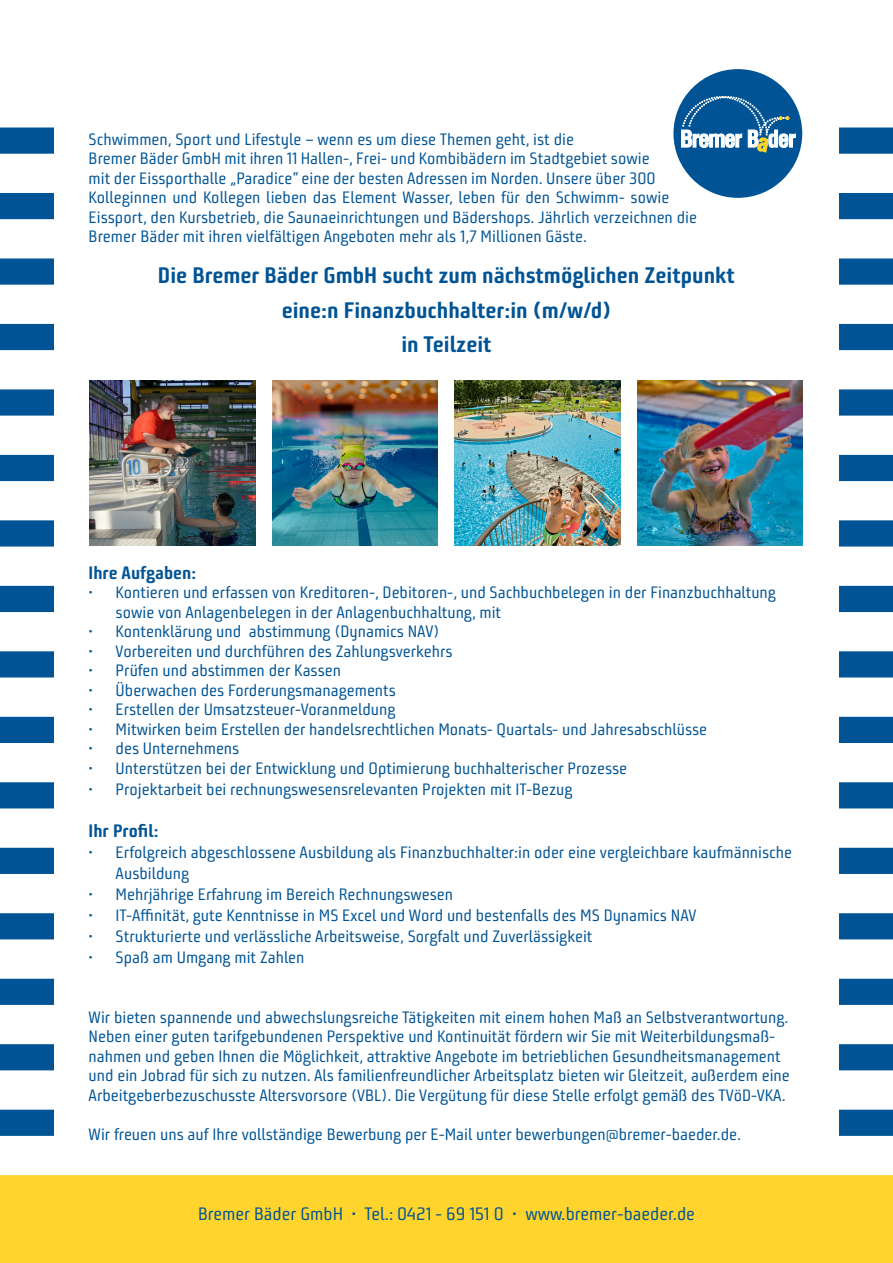
<style>
.page{position:relative;width:893px;height:1263px;background:#fff}
.page>*{position:absolute;margin:0;border:0;box-sizing:border-box;transform-origin:0 0}
.t1{font:700 22.5px "Bunuelo Clean Pro";color:#005495}
.t2{font:18px "Bunuelo Clean Pro";color:#005495}
.t3{font:700 18px "Bunuelo Clean Pro";color:#005495}
.t4{font:16.5px/19.5px "Bunuelo Clean Pro";color:#005495}
</style>
<div class="page">
<div style="left:0;top:1183px;width:893px;height:80px;background:#ffd42c"></div>
<svg style="left:0;top:1175px;width:893px;height:8px;background:#ffd430"></svg>
<div style="left:0;top:1108px;width:893px;height:30px;background:#005495"></div>
<div style="left:0;top:1042px;width:893px;height:30px;background:#005495"></div>
<div style="left:0;top:977px;width:893px;height:30px;background:#005495"></div>
<div style="left:0;top:911px;width:893px;height:30px;background:#005495"></div>
<div style="left:0;top:846px;width:893px;height:30px;background:#005495"></div>
<div style="left:0;top:780px;width:893px;height:30px;background:#005495"></div>
<div style="left:0;top:715px;width:893px;height:30px;background:#005495"></div>
<div style="left:0;top:649px;width:893px;height:30px;background:#005495"></div>
<div style="left:0;top:584px;width:893px;height:30px;background:#005495"></div>
<div style="left:0;top:518px;width:893px;height:30px;background:#005495"></div>
<div style="left:0;top:453px;width:893px;height:30px;background:#005495"></div>
<div style="left:0;top:388px;width:893px;height:29px;background:#005495"></div>
<div style="left:0;top:322px;width:893px;height:30px;background:#005495"></div>
<div style="left:0;top:257px;width:893px;height:29px;background:#005495"></div>
<div style="left:0;top:191px;width:893px;height:30px;background:#005495"></div>
<div style="left:0;top:126px;width:893px;height:30px;background:#005495"></div>
<hr style="left:0;top:113px;width:893px;height:1px;background:#005495">
<div style="left:54px;top:2px;width:785px;height:1152px;background:#fff"></div>
<img style="left:637px;top:381px;width:166px;height:164px">
<svg style="left:673px;top:69px;width:130px;height:129px"></svg>
<img style="left:272px;top:381px;width:166px;height:164px">
<img style="left:90px;top:381px;width:166px;height:164px">
<img style="left:455px;top:381px;width:165px;height:164px">
<p class="t4" style="left:89px;top:130px;width:487px">Schwimmen, Sport und Lifestyle – wenn es um diese Themen geht, ist die</p>
<p class="t4" style="left:89px;top:149px;width:610px">Bremer Bäder GmbH mit ihren 11 Hallen-, Frei- und Kombibädern im Stadtgebiet sowie<br>mit der Eissporthalle „Paradice“ eine der besten Adressen im Norden. Unsere über 300<br>Kolleginnen und Kollegen lieben das Element Wasser, leben für den Schwimm- sowie Eissport, den Kursbetrieb, die Saunaeinrichtungen und Bädershops. Jährlich verzeichnen die</p>
<p class="t4" style="left:89px;top:227px;width:500px">Bremer Bäder mit ihren vielfältigen Angeboten mehr als 1,7 Millionen Gäste.</p>
<p class="t1" style="left:158px;top:262px;width:579px">Die Bremer Bäder GmbH sucht zum nächstmöglichen Zeitpunkt</p>
<p class="t1" style="left:282px;top:296px;width:331px">eine:n Finanzbuchhalter:in (m/w/d)</p>
<p class="t1" style="left:401px;top:331px;width:92px">in Teilzeit</p>
<p class="t3" style="left:89px;top:562px;width:109px">Ihre Aufgaben:</p>
<p class="t4" style="left:116px;top:583px;width:662px;text-indent:-27px">• Kontieren und erfassen von Kreditoren-, Debitoren-, und Sachbuchbelegen in der Finanzbuchhaltung sowie von Anlagenbelegen in der Anlagenbuchhaltung, mit</p>
<p class="t4" style="left:89px;top:622px;width:352px">• Kontenklärung und abstimmung (Dynamics NAV)</p>
<p class="t4" style="left:89px;top:641px;width:365px">• Vorbereiten und durchführen des Zahlungsverkehrs</p>
<p class="t4" style="left:89px;top:661px;width:254px">• Prüfen und abstimmen der Kassen</p>
<p class="t4" style="left:89px;top:680px;width:309px">• Überwachen des Forderungsmanagements</p>
<p class="t4" style="left:89px;top:700px;width:308px">• Erstellen der Umsatzsteuer-Voranmeldung</p>
<p class="t4" style="left:89px;top:719px;width:620px">• Mitwirken beim Erstellen der handelsrechtlichen Monats- Quartals- und Jahresabschlüsse</p>
<p class="t4" style="left:89px;top:739px;width:152px">• des Unternehmens</p>
<p class="t4" style="left:89px;top:758px;width:540px">• Unterstützen bei der Entwicklung und Optimierung buchhalterischer Prozesse</p>
<p class="t4" style="left:89px;top:779px;width:485px">• Projektarbeit bei rechnungswesensrelevanten Projekten mit IT-Bezug</p>
<p class="t3" style="left:89px;top:820px;width:71px">Ihr Profil:</p>
<p class="t4" style="left:116px;top:842px;width:678px;line-height:21px;text-indent:-27px">• Erfolgreich abgeschlossene Ausbildung als Finanzbuchhalter:in oder eine vergleichbare kaufmännische<br>Ausbildung</p>
<p class="t4" style="left:89px;top:884px;width:366px">• Mehrjährige Erfahrung im Bereich Rechnungswesen</p>
<p class="t4" style="left:89px;top:905px;width:609px">• IT-Affinität, gute Kenntnisse in MS Excel und Word und bestenfalls des MS Dynamics NAV</p>
<p class="t4" style="left:89px;top:926px;width:505px">• Strukturierte und verlässliche Arbeitsweise, Sorgfalt und Zuverlässigkeit</p>
<p class="t4" style="left:89px;top:947px;width:217px">• Spaß am Umgang mit Zahlen</p>
<p class="t4" style="left:89px;top:1007px;width:703px">Wir bieten spannende und abwechslungsreiche Tätigkeiten mit einem hohen Maß an Selbstverantwortung.<br>Neben einer guten tarifgebundenen Perspektive und Kontinuität fördern wir Sie mit Weiterbildungsmaß&shy;nahmen und geben Ihnen die Möglichkeit, attraktive Angebote im betrieblichen Gesundheitsmanagement und ein Jobrad für sich zu nutzen. Als familienfreundlicher Arbeitsplatz bieten wir Gleitzeit, außerdem eine Arbeitgeberbezuschusste Altersvorsore (VBL). Die Vergütung für diese Stelle erfolgt gemäß des TVöD-VKA.</p>
<p class="t4" style="left:89px;top:1124px;width:654px">Wir freuen uns auf Ihre vollständige Bewerbung per E-Mail unter bewerbungen@bremer-baeder.de.</p>
<p class="t2" style="left:198px;top:1203px;width:498px">Bremer Bäder GmbH • Tel.: 0421 - 69 151 0 • www.bremer-baeder.de</p>
</div>
